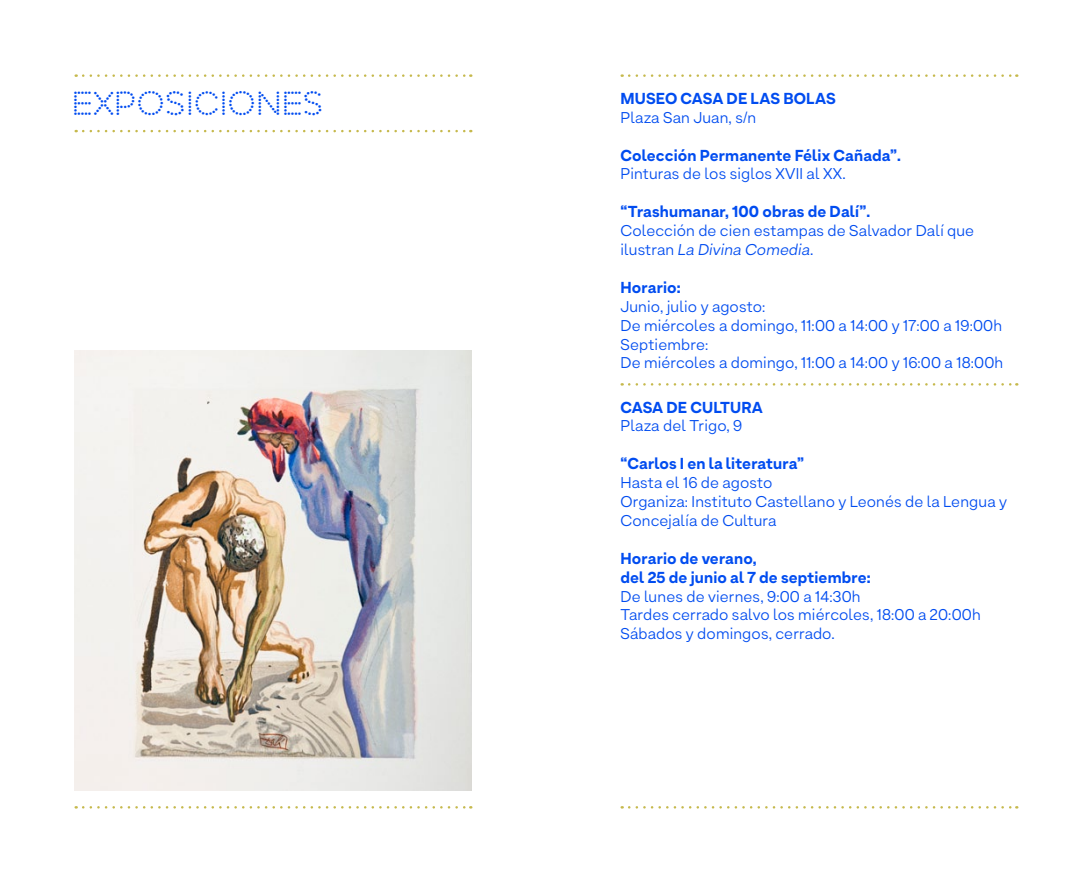
<style>
.page{position:relative;width:1092px;height:883px;background:#fff}
.page>*{position:absolute;margin:0;border:0;box-sizing:border-box;transform-origin:0 0}
.t1{font:31.5px "Perfograma";color:#004cf0}
.t2{font:15.75px/18.9px "Armin Grotesk";letter-spacing:.01em;color:#004cf0}
.t3{font:800 15.75px/18.9px "Armin Grotesk";letter-spacing:.01em;color:#004cf0}
.s1{font-style:italic}
</style>
<div class="page">
<svg style="left:629px;top:74px;width:388px;height:3px"></svg>
<svg style="left:629px;top:806px;width:388px;height:3px"></svg>
<svg style="left:629px;top:383px;width:388px;height:3px"></svg>
<svg style="left:83px;top:806px;width:388px;height:3px"></svg>
<svg style="left:83px;top:74px;width:388px;height:3px"></svg>
<svg style="left:83px;top:130px;width:388px;height:2px"></svg>
<img style="left:74px;top:350px;width:397px;height:441px">
<h1 class="t1" style="left:72px;top:85px;width:253px">EXPOSICIONES</h1>
<p class="t3" style="left:620px;top:90px;width:217px">MUSEO CASA DE LAS BOLAS</p>
<p class="t2" style="left:620px;top:109px;width:137px">Plaza San Juan, s/n</p>
<p class="t3" style="left:620px;top:147px;width:282px">Colección Permanente Félix Cañada”.</p>
<p class="t2" style="left:620px;top:166px;width:227px">Pinturas de los siglos XVII al XX.</p>
<p class="t3" style="left:620px;top:204px;width:251px">“Trashumanar, 100 obras de Dalí”.</p>
<p class="t2" style="left:620px;top:222px;width:355px">Colección de cien estampas de Salvador Dalí que ilustran <span class="s1">La Divina Comedia</span>.</p>
<p class="t3" style="left:620px;top:279px;width:62px">Horario:</p>
<p class="t2" style="left:620px;top:298px;width:384px">Junio, julio y agosto:<br>De miércoles a domingo, 11:00 a 14:00 y 17:00 a 19:00h Septiembre:<br>De miércoles a domingo, 11:00 a 14:00 y 16:00 a 18:00h</p>
<p class="t3" style="left:620px;top:399px;width:144px">CASA DE CULTURA</p>
<p class="t2" style="left:620px;top:418px;width:123px">Plaza del Trigo, 9</p>
<p class="t3" style="left:620px;top:456px;width:185px">“Carlos I en la literatura”</p>
<p class="t2" style="left:620px;top:474px;width:388px">Hasta el 16 de agosto<br>Organiza: Instituto Castellano y Leonés de la Lengua y<br>Concejalía de Cultura</p>
<p class="t3" style="left:620px;top:550px;width:252px">Horario de verano,<br>del 25 de junio al 7 de septiembre:</p>
<p class="t2" style="left:620px;top:588px;width:362px">De lunes de viernes, 9:00 a 14:30h<br>Tardes cerrado salvo los miércoles, 18:00 a 20:00h<br>Sábados y domingos, cerrado.</p>
</div>
